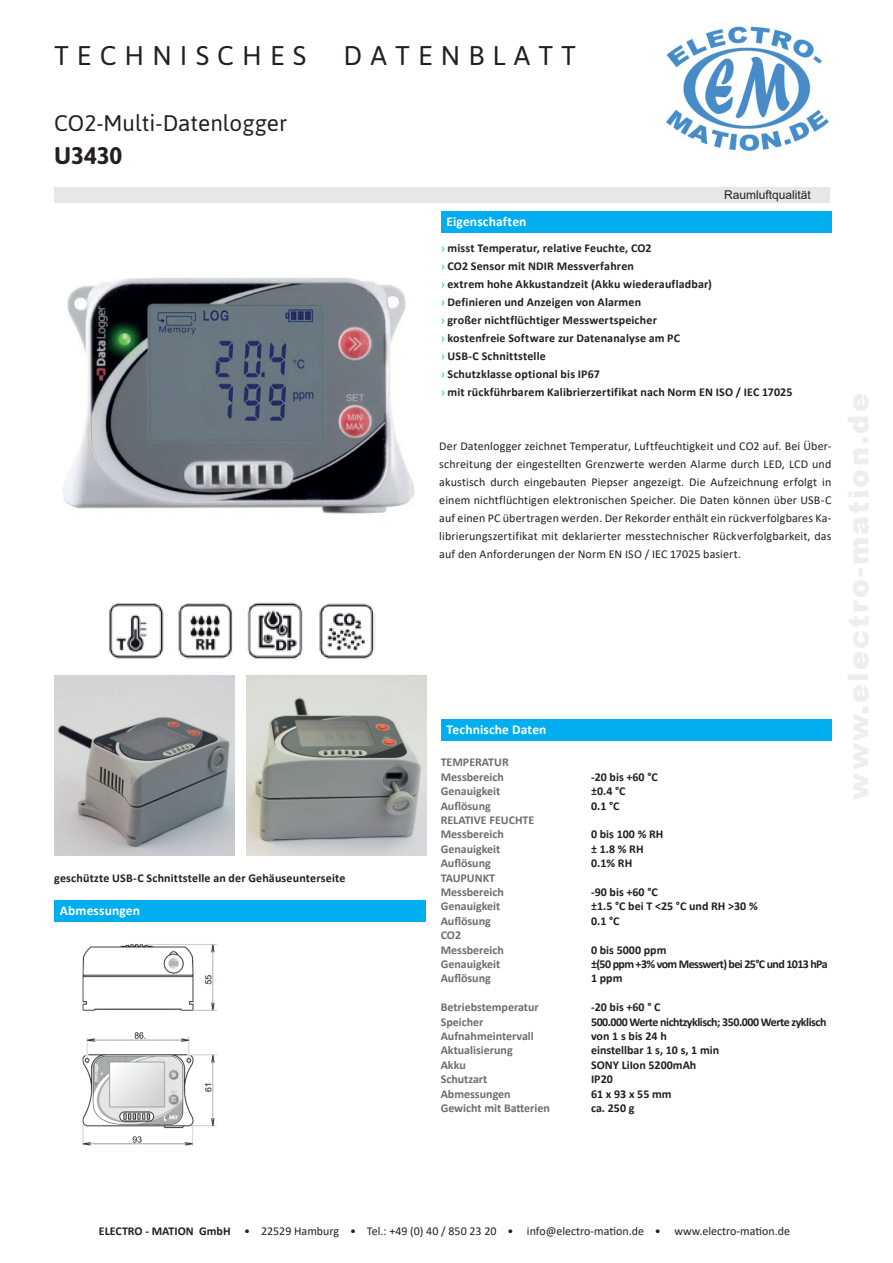
<style>
.page{position:relative;width:893px;height:1263px;background:#fff}
.page>*{position:absolute;margin:0;border:0;box-sizing:border-box;transform-origin:0 0}
.t1{font:27px "Asap";color:#231f20}
.t2{font:700 24px "Asap";color:#231f20}
.t3{font:22.5px "Asap";color:#231f20}
.t4{font:700 13.5px "Calibri";letter-spacing:.01em;color:#fff}
.t5{font:700 12px/14.4px "Calibri";letter-spacing:.01em;color:#231f20}
.t6{font:12px/18px "Calibri";color:#231f20;text-align:justify}
.t7{font:700 12px/14.4px "Calibri";color:#6c6d70}
.t8{font:700 12px/14.4px "Calibri";letter-spacing:-.05em;color:#231f20}
.t9{font:12px "Arial";color:#231f20}
.s1{font-weight:400;color:#00baf1}
.s2{font-weight:700}
</style>
<div class="page">
<div style="left:54px;top:188px;width:775px;height:15px;background:#e6e7e9"></div>
<img style="left:666px;top:26px;width:163px;height:126px">
<div style="left:441px;top:211px;width:390px;height:21px;background:#00aeef"></div>
<img style="left:63px;top:277px;width:351px;height:237px">
<img style="left:109px;top:602px;width:194px;height:57px">
<div style="left:54px;top:900px;width:371px;height:21px;background:#00aeef"></div>
<img style="left:54px;top:675px;width:180px;height:180px">
<img style="left:246px;top:675px;width:180px;height:180px">
<img style="left:82px;top:944px;width:135px;height:202px">
<div style="left:441px;top:719px;width:390px;height:21px;background:#00aeef"></div>
<img style="left:319px;top:603px;width:56px;height:56px">
<h1 class="t1" style="left:54px;top:38px;width:254px">T E C H N I S C H E S</h1>
<h1 class="t1" style="left:344px;top:38px;width:234px">D A T E N B L A T T</h1>
<h3 class="t3" style="left:54px;top:109px;width:235px">CO2-Multi-Datenlogger</h3>
<h2 class="t2" style="left:54px;top:140px;width:70px">U3430</h2>
<p class="t5" style="left:54px;top:871px;width:293px">geschützte USB-C Schnittstelle an der Gehäuseunterseite</p>
<p class="t4" style="left:60px;top:901px;width:82px">Abmessungen</p>
<p class="t4" style="left:446px;top:212px;width:82px">Eigenschaften</p>
<p class="t9" style="left:724px;top:187px;width:88px">Raumluftqualität</p>
<p class="t5" style="left:441px;top:239px;width:353px;line-height:18px"><span class="s1">›</span> misst Temperatur, relative Feuchte, CO2<br><span class="s1">›</span> CO2 Sensor mit NDIR Messverfahren<br><span class="s1">›</span> extrem hohe Akkustandzeit (Akku wiederaufladbar)<br><span class="s1">›</span> Definieren und Anzeigen von Alarmen<br><span class="s1">›</span> großer nichtflüchtiger Messwertspeicher<br><span class="s1">›</span> kostenfreie Software zur Datenanalyse am PC<br><span class="s1">›</span> USB-C Schnittstelle<br><span class="s1">›</span> Schutzklasse optional bis IP67<br><span class="s1">›</span> mit rückführbarem Kalibrierzertifikat nach Norm EN ISO / IEC 17025</p>
<p class="t6" style="left:439px;top:437px;width:394px">Der Datenlogger zeichnet Temperatur, Luftfeuchtigkeit und CO2 auf. Bei Über&shy;schreitung der eingestellten Grenzwerte werden Alarme durch LED, LCD und akustisch durch eingebauten Piepser angezeigt. Die Aufzeichnung erfolgt in einem nichtflüchtigen elektronischen Speicher. Die Daten können über USB-C auf einen PC übertragen werden. Der Rekorder enthält ein rückverfolgbares Ka&shy;librierungszertifikat mit deklarierter messtechnischer Rückverfolgbarkeit, das auf den Anforderungen der Norm EN ISO / IEC 17025 basiert.</p>
<p class="t4" style="left:446px;top:720px;width:102px">Technische Daten</p>
<p class="t7" style="left:441px;top:755px;width:95px">TEMPERATUR<br>Messbereich<br>Genauigkeit<br>Auflösung<br>RELATIVE FEUCHTE<br>Messbereich<br>Genauigkeit<br>Auflösung<br>TAUPUNKT<br>Messbereich<br>Genauigkeit<br>Auflösung<br>CO2<br>Messbereich<br>Genauigkeit<br>Auflösung</p>
<p class="t7" style="left:441px;top:1000px;width:111px">Betriebstemperatur<br>Speicher<br>Aufnahmeintervall<br>Aktualisierung<br>Akku<br>Schutzart<br>Abmessungen<br>Gewicht mit Batterien</p>
<p class="t5" style="left:591px;top:769px;width:68px">-20 bis +60 °C ±0.4 °C<br>0.1 °C</p>
<p class="t5" style="left:591px;top:827px;width:74px">0 bis 100 % RH ± 1.8 % RH<br>0.1% RH</p>
<p class="t5" style="left:591px;top:885px;width:168px">-90 bis +60 °C<br>±1.5 °C bei T &lt;25 °C und RH &gt;30 %<br>0.1 °C</p>
<p class="t8" style="left:591px;top:942px;width:238px">0 bis 5000 ppm<br>±(50 ppm +3% vom Messwert) bei 25°C und 1013 hPa<br>1 ppm</p>
<p class="t5" style="left:591px;top:1000px;width:237px">-20 bis +60 ° C<br>500.000 Werte nichtzyklisch; 350.000 Werte zyklisch von 1 s bis 24 h<br>einstellbar 1 s, 10 s, 1 min<br>SONY LiIon 5200mAh<br>IP20<br>61 x 93 x 55 mm<br>ca. 250 g</p>
<p class="t6" style="left:99px;top:1221px;width:693px"><span class="s2">ELECTRO - MATION GmbH</span> • 22529 Hamburg • Tel.: +49 (0) 40 / 850 23 20 • info@electro-mation.de • www.electro-mation.de</p>
</div>
